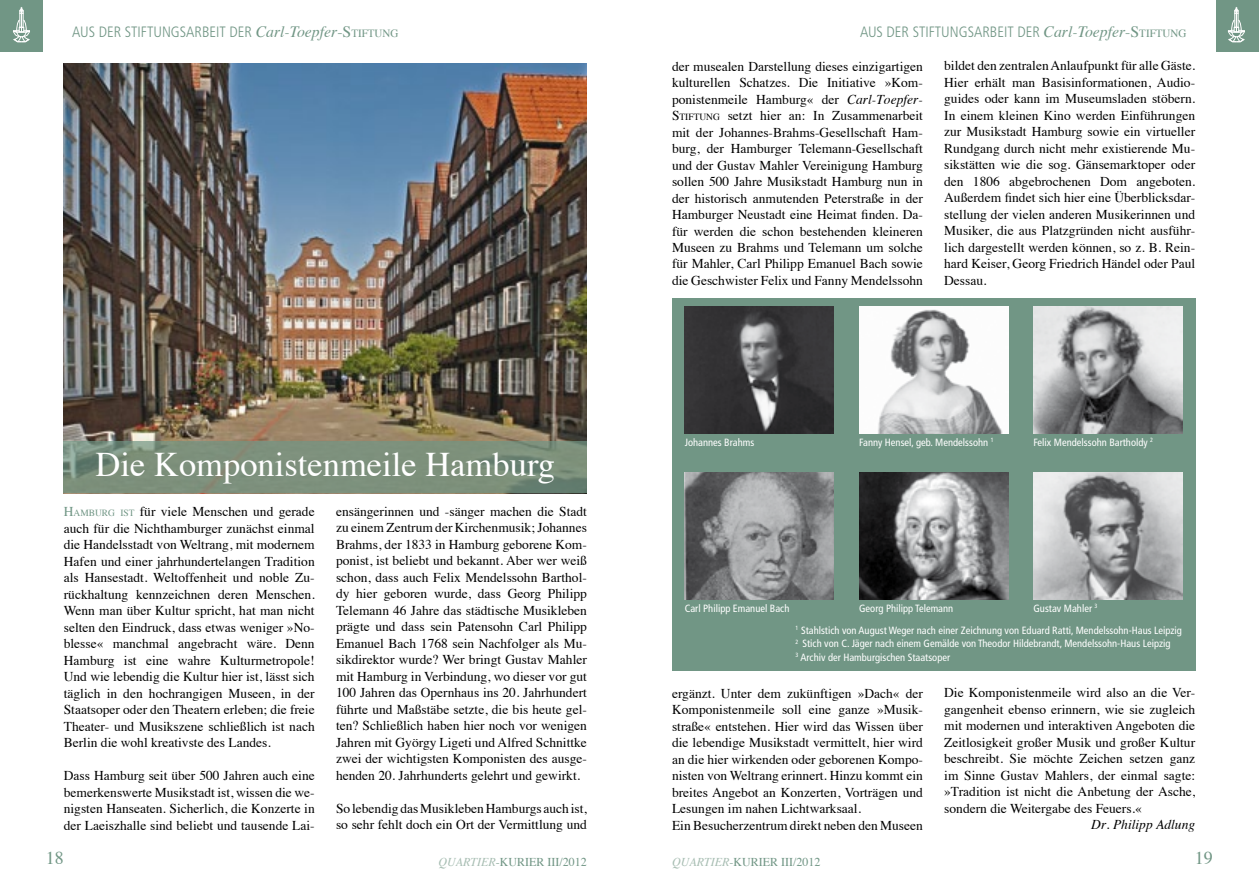
<style>
.page{position:relative;width:1259px;height:893px;background:#fff}
.page>*{position:absolute;margin:0;border:0;box-sizing:border-box;transform-origin:0 0}
.t1{font:34.5px "Times";color:#fff}
.t2{font:18px "Times";color:#719685}
.t3{font:300 condensed 15px "Frutiger";color:#719685}
.t4{font:13.5px/16.5px "Times";color:#000;text-align:justify}
.t5{font:italic 13.5px "Times";color:#000}
.t6{font:12px "Times";color:#719685}
.t7{font:condensed 10.5px/22px "Frutiger";color:#fff}
.s1{font-family:"Times";font-weight:400;font-style:italic;font-stretch:normal;font-size:15.75px}
.s2{font-family:"Times";font-weight:400;font-stretch:normal;font-size:15.75px}
.s3{font-family:"Times";font-weight:400;font-stretch:normal;font-size:10.95px}
.s4{font-style:italic}
.s5{font-style:inherit}
.s6{font-size:9.45px}
.s7{color:#719685}
.s8{font-size:9.45px;color:#719685}
.s9{font-style:italic;color:#a8beb3}
</style>
<div class="page">
<img style="left:64px;top:63px;width:523px;height:431px">
<div style="left:0;top:0;width:43px;height:51px;background:#719685"></div>
<svg style="left:13px;top:7px;width:17px;height:35px"></svg>
<div style="left:1216px;top:0;width:43px;height:51px;background:#719685"></div>
<svg style="left:1227px;top:7px;width:18px;height:35px"></svg>
<div style="left:672px;top:298px;width:523px;height:373px;background:#719685"></div>
<svg style="left:64px;top:442px;width:523px;height:51px;background:#7a8e7b"></svg>
<img style="left:859px;top:306px;width:149px;height:128px">
<img style="left:1033px;top:306px;width:149px;height:128px">
<img style="left:685px;top:472px;width:148px;height:128px">
<img style="left:1033px;top:472px;width:149px;height:128px">
<img style="left:859px;top:472px;width:149px;height:128px">
<img style="left:685px;top:306px;width:148px;height:128px">
<p class="t3" style="left:72px;top:24px;width:328px">AUS DER STIFTUNGSARBE IT DER <span class="s1">Carl-Toepfer</span><span class="s2">-</span><span class="s2">S</span><span class="s3">TIFTUNG</span></p>
<p class="t3" style="left:860px;top:24px;width:328px">AUS DER STIFTUNGSARBE IT DER <span class="s1">Carl-Toepfer</span><span class="s2">-</span><span class="s2">S</span><span class="s3">TIFTUNG</span></p>
<p class="t4" style="left:672px;top:57px;width:252px">der musealen Darstellung dieses einzigartigen kulturellen Schatzes. Die Initiative »Kom&shy;ponistenmeile Hamburg« der <span class="s4">Carl-Toepfer-</span><span class="s5">S</span><span class="s6">TIFTUNG</span> setzt hier an: In Zusammenarbeit mit der Johannes-Brahms-Gesellschaft Ham&shy;burg, der Hamburger Telemann-Gesellschaft und der Gustav Mahler Vereinigung Hamburg sollen 500 Jahre Musikstadt Hamburg nun in der historisch anmutenden Peterstraße in der Hamburger Neustadt eine Heimat finden. Da&shy;für werden die schon bestehenden kleineren Museen zu Brahms und Telemann um solche für Mahler, Carl Philipp Emanuel Bach sowie die Geschwister Felix und Fanny Mendelssohn</p>
<p class="t4" style="left:944px;top:57px;width:252px">bildet den zentralen Anlaufpunkt für alle Gäste.<br>Hier erhält man Basisinformationen, Audio&shy;guides oder kann im Museumsladen stöbern.<br>In einem kleinen Kino werden Einführungen zur Musikstadt Hamburg sowie ein virtueller Rundgang durch nicht mehr existierende Mu&shy;sikstätten wie die sog. Gänsemarktoper oder den 1806 abgebrochenen Dom angeboten.<br>Außerdem findet sich hier eine Überblicksdar&shy;stellung der vielen anderen Musikerinnen und Musiker, die aus Platzgründen nicht ausführ&shy;lich dargestellt werden können, so z. B. Rein&shy;hard Keiser, Georg Friedrich Händel oder Paul Dessau.</p>
<h1 class="t1" style="left:96px;top:432px;width:461px">Die Komponistenmeile Hamburg</h1>
<p class="t4" style="left:64px;top:502px;width:252px"><span class="s7">H</span><span class="s8">AMBURG IST</span> für viele Menschen und gerade auch für die Nichthamburger zunächst einmal die Handelsstadt von Weltrang, mit modernem Hafen und einer jahrhundertelangen Tradition als Hansestadt. Weltoffenheit und noble Zu&shy;rückhaltung kennzeichnen deren Menschen.<br>Wenn man über Kultur spricht, hat man nicht selten den Eindruck, dass etwas weniger »No&shy;blesse« manchmal angebracht wäre. Denn Hamburg ist eine wahre Kulturmetropole!<br>Und wie lebendig die Kultur hier ist, lässt sich täglich in den hochrangigen Museen, in der Staatsoper oder den Theatern erleben; die freie Theater- und Musikszene schließlich ist nach Berlin die wohl kreativste des Landes.</p>
<p class="t4" style="left:64px;top:766px;width:252px">Dass Hamburg seit über 500 Jahren auch eine bemerkenswerte Musikstadt ist, wissen die we&shy;nigsten Hanseaten. Sicherlich, die Konzerte in der Laeiszhalle sind beliebt und tausende Lai-</p>
<p class="t4" style="left:336px;top:502px;width:252px">ensängerinnen und -sänger machen die Stadt zu einem Zentrum der Kirchenmusik; Johannes Brahms, der 1833 in Hamburg geborene Kom&shy;ponist, ist beliebt und bekannt. Aber wer weiß schon, dass auch Felix Mendelssohn Barthol&shy;dy hier geboren wurde, dass Georg Philipp Telemann 46 Jahre das städtische Musikleben prägte und dass sein Patensohn Carl Philipp Emanuel Bach 1768 sein Nachfolger als Mu&shy;sikdirektor wurde? Wer bringt Gustav Mahler mit Hamburg in Verbindung, wo dieser vor gut 100 Jahren das Opernhaus ins 20. Jahrhundert führte und Maßstäbe setzte, die bis heute gel&shy;ten? Schließlich haben hier noch vor wenigen Jahren mit György Ligeti und Alfred Schnittke zwei der wichtigsten Komponisten des ausge&shy;henden 20. Jahrhunderts gelehrt und gewirkt.</p>
<p class="t4" style="left:336px;top:799px;width:252px">So lebendig das Musikleben Hamburgs auch ist, so sehr fehlt doch ein Ort der Vermittlung und</p>
<p class="t7" style="left:685px;top:431px;width:71px">Johannes Brahms</p>
<p class="t7" style="left:1033px;top:431px;width:121px">Felix Mendelssohn Bartholdy <sup>2</sup></p>
<p class="t7" style="left:859px;top:431px;width:136px">Fanny Hensel, geb. Mendelssohn <sup>1</sup></p>
<p class="t7" style="left:685px;top:597px;width:106px">Carl Philipp Emanuel Bach</p>
<p class="t7" style="left:859px;top:597px;width:96px">Georg Philipp Telemann</p>
<p class="t7" style="left:795px;top:597px;width:388px;text-indent:238px">Gustav Mahler <sup>3<br>1</sup> Stahlstich von August Weger nach einer Zeichnung von Eduard Ratti, Mendelssohn-Haus Leipzig</p>
<p class="t7" style="left:795px;top:637px;width:376px;line-height:13.5px"><sup>2</sup> Stich von C. Jäger nach einem Gemälde von Theodor Hildebrandt, Mendelssohn-Haus Leipzig<br><sup>3</sup> Archiv der Hamburgischen Staatsoper</p>
<p class="t4" style="left:672px;top:684px;width:252px;text-align:left">ergänzt. Unter dem zukünftigen »Dach« der Komponistenmeile soll eine ganze »Musik&shy;straße« entstehen. Hier wird das Wissen über die lebendige Musikstadt vermittelt, hier wird an die hier wirkenden oder geborenen Kompo&shy;nisten von Weltrang erinnert. Hinzu kommt ein breites Angebot an Konzerten, Vorträgen und Lesungen im nahen Lichtwarksaal.<br>Ein Besucherzentrum direkt neben den Museen</p>
<p class="t4" style="left:944px;top:683px;width:252px">Die Komponistenmeile wird also an die Ver&shy;gangenheit ebenso erinnern, wie sie zugleich mit modernen und interaktiven Angeboten die Zeitlosigkeit großer Musik und großer Kultur beschreibt. Sie möchte Zeichen setzen ganz im Sinne Gustav Mahlers, der einmal sagte: »Tradition ist nicht die Anbetung der Asche, sondern die Weitergabe des Feuers.«</p>
<p class="t5" style="left:1091px;top:813px;width:105px">Dr. Philipp Adlung</p>
<h2 class="t2" style="left:46px;top:841px;width:19px">18</h2>
<p class="t6" style="left:438px;top:850px;width:150px"><span class="s9">Quartier</span>-Kurier III/2012</p>
<p class="t6" style="left:672px;top:850px;width:150px"><span class="s9">Quartier</span>-Kurier III/2012</p>
<h2 class="t2" style="left:1195px;top:841px;width:19px">19</h2>
</div>
